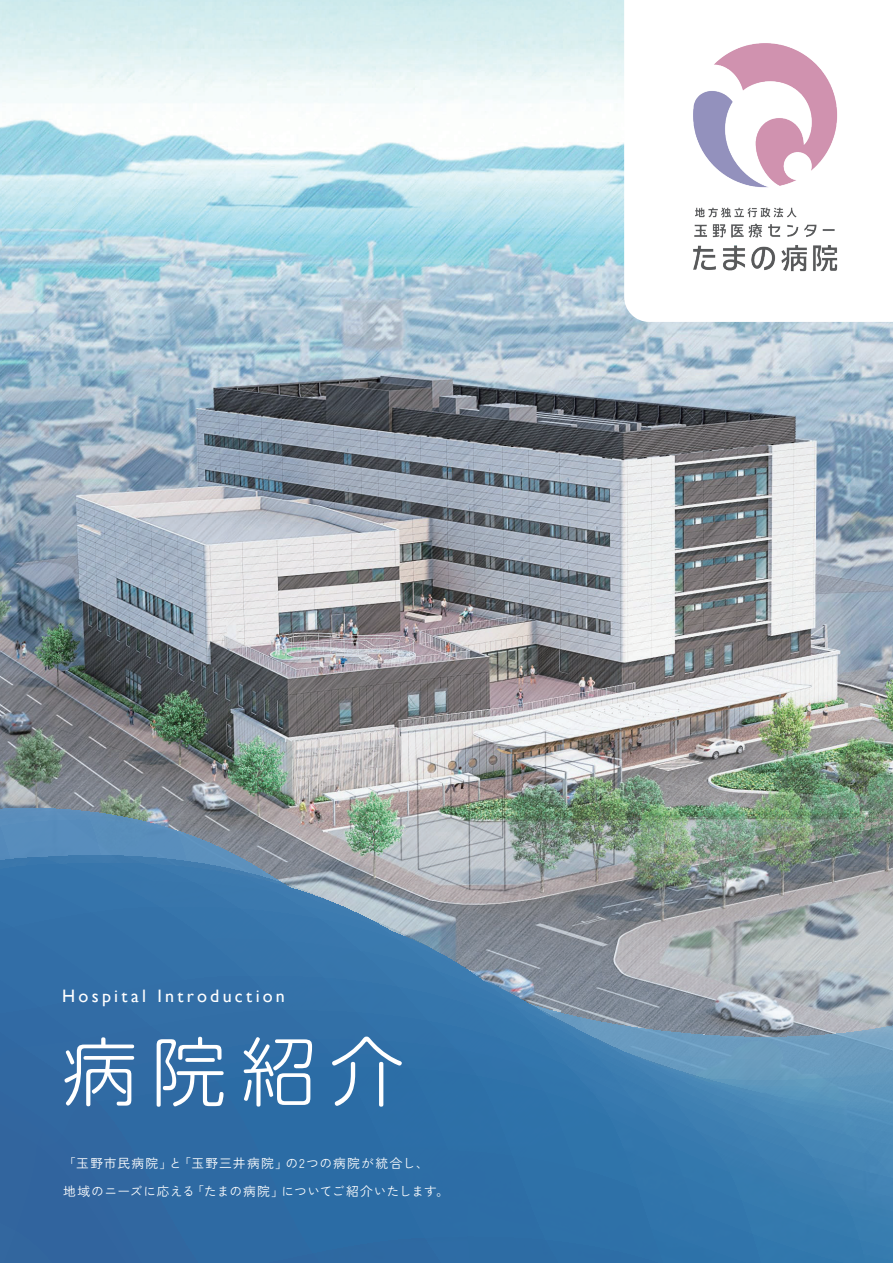
<style>
.page{position:relative;width:893px;height:1263px;background:#fff}
.page>*{position:absolute;margin:0;border:0;box-sizing:border-box;transform-origin:0 0}
.t1{font:300 75px "Shin M Go Pro";color:#fff}
.t2{font:18px "Gill Sans";letter-spacing:.18em;color:#fff}
.t3{font:12.75px "Zen Kaku Gothic New";letter-spacing:.025em;color:#fff}
.t4{font:12.75px "Zen Kaku Gothic New";letter-spacing:.1em;color:#fff}
</style>
<div class="page">
<img style="left:0;top:0;width:893px;height:1263px">
<svg style="left:624px;top:0;width:269px;height:322px"></svg>
<img style="left:691px;top:41px;width:149px;height:232px">
<h2 class="t2" style="left:62px;top:986px;width:224px">Hospital Introduction</h2>
<h1 class="t1" style="left:63px;top:1012px;width:343px">病院紹介</h1>
<p class="t4" style="left:63px;top:1155px;width:367px">「玉野市民病院」と「玉野三井病院」の2つの病院が統合し、</p>
<p class="t3" style="left:63px;top:1184px;width:387px">地域のニーズに応える「たまの病院」についてご紹介いたします。</p>
</div>
